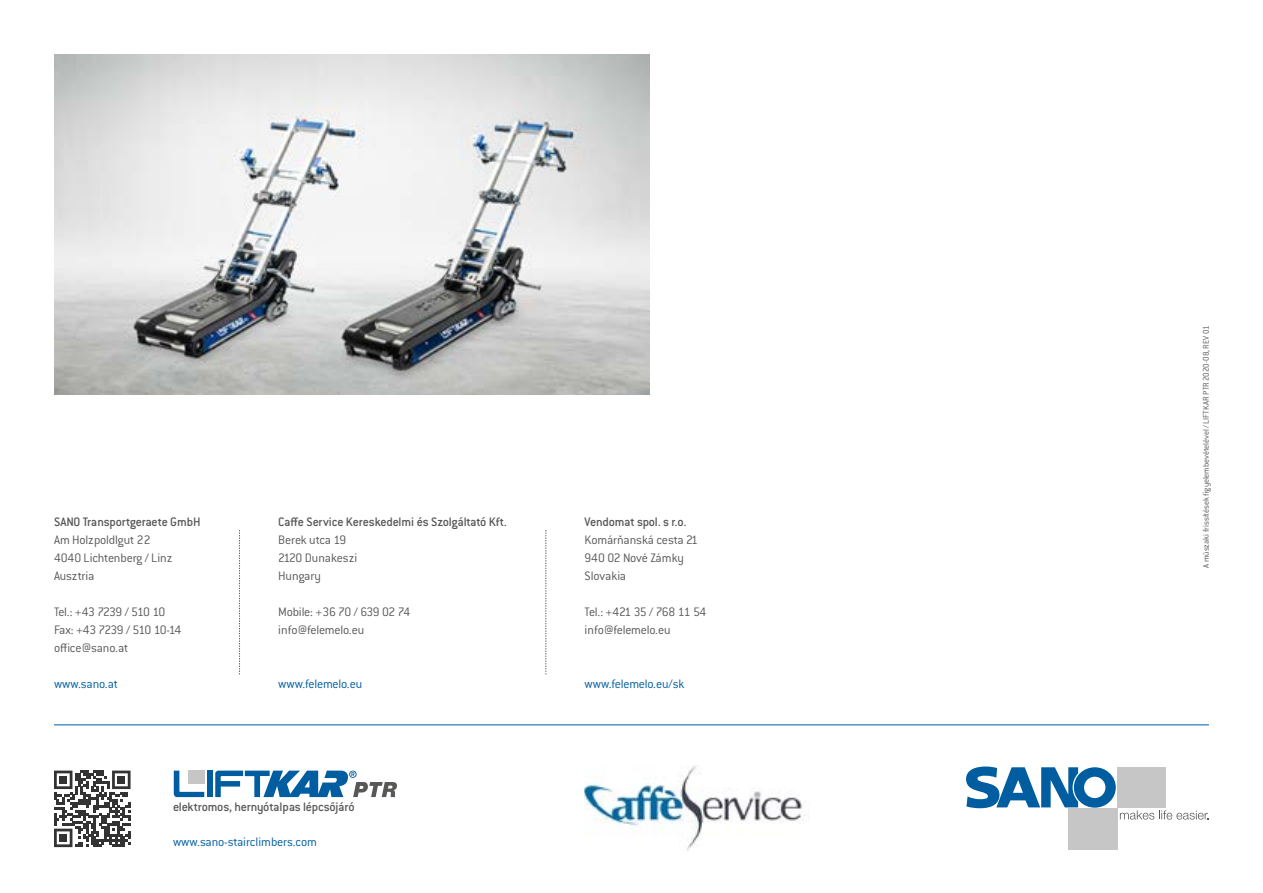
<style>
.page{position:relative;width:1263px;height:893px;background:#fff}
.page>*{position:absolute;margin:0;border:0;box-sizing:border-box;transform-origin:0 0}
.t1{font:300 13.5px/18px "Conduit ITC Pro";letter-spacing:-.02em;color:#575756}
.t2{font:500 13.5px "Conduit ITC Pro";letter-spacing:-.015em;color:#575756}
.t3{font:300 13.5px "Conduit ITC Pro";letter-spacing:-.015em;color:#005d9f}
.t4{font:300 13.5px/18px "Conduit ITC Pro";letter-spacing:-.065em;color:#575756}
.t5{font:300 9px "Conduit ITC Pro";letter-spacing:-.01em;color:#575756}
</style>
<div class="page">
<hr style="left:54px;top:725px;width:1155px;height:1px;background:#005d9f">
<img style="left:54px;top:54px;width:595px;height:340px">
<div style="left:1068px;top:808px;width:49px;height:42px;background:#c6c6c6"></div>
<svg style="left:966px;top:766px;width:243px;height:54px"></svg>
<svg style="left:54px;top:771px;width:77px;height:76px"></svg>
<div style="left:59px;top:776px;width:8px;height:8px;background:#333"></div>
<div style="left:117px;top:776px;width:8px;height:8px;background:#333"></div>
<div style="left:59px;top:834px;width:8px;height:8px;background:#333"></div>
<svg style="left:174px;top:771px;width:30px;height:26px"></svg>
<div style="left:207px;top:771px;width:6px;height:26px;background:#005d9f"></div>
<div style="left:188px;top:771px;width:16px;height:13px;background:#c6c6c6"></div>
<svg style="left:215px;top:771px;width:182px;height:26px"></svg>
<svg style="left:239px;top:530px;width:1px;height:144px"></svg>
<svg style="left:546px;top:530px;width:1px;height:144px"></svg>
<img style="left:585px;top:766px;width:221px;height:84px">
<p class="t2" style="left:54px;top:514px;width:148px">SANO Transportgeraete GmbH</p>
<p class="t1" style="left:54px;top:531px;width:120px">Am Holzpoldlgut 22<br>4040 Lichtenberg / Linz<br>Ausztria</p>
<p class="t4" style="left:54px;top:603px;width:129px">Tel.: +43 7239 / 510 10<br>Fax: +43 7239 / 510 10-14 office@sano.at</p>
<p class="t3" style="left:54px;top:677px;width:65px">www.sano.at</p>
<p class="t2" style="left:278px;top:514px;width:230px">Caffe Service Kereskedelmi és Szolgáltató Kft.</p>
<p class="t1" style="left:278px;top:531px;width:80px">Berek utca 19<br>2120 Dunakeszi<br>Hungary</p>
<p class="t1" style="left:278px;top:603px;width:133px">Mobile: +36 70 / 639 02 74 info@felemelo.eu</p>
<p class="t3" style="left:278px;top:677px;width:85px">www.felemelo.eu</p>
<p class="t2" style="left:173px;top:799px;width:183px">elektromos, hernyótalpas lépcsőjáró</p>
<p class="t3" style="left:173px;top:835px;width:145px">www.sano-stairclimbers.com</p>
<p class="t2" style="left:585px;top:514px;width:103px">Vendomat spol. s r.o.</p>
<p class="t1" style="left:585px;top:531px;width:115px">Komárňanská cesta 21<br>940 02 Nové Zámky<br>Slovakia</p>
<p class="t1" style="left:585px;top:603px;width:123px">Tel.: +421 35 / 768 11 54 info@felemelo.eu</p>
<p class="t3" style="left:585px;top:677px;width:101px">www.felemelo.eu/sk</p>
<p class="t5" style="left:1201px;top:568px;width:244px;rotate:-90deg">A műszaki frissítések figyelembevételével / LIFTKAR PTR 2020-08, REV 01</p>
</div>
